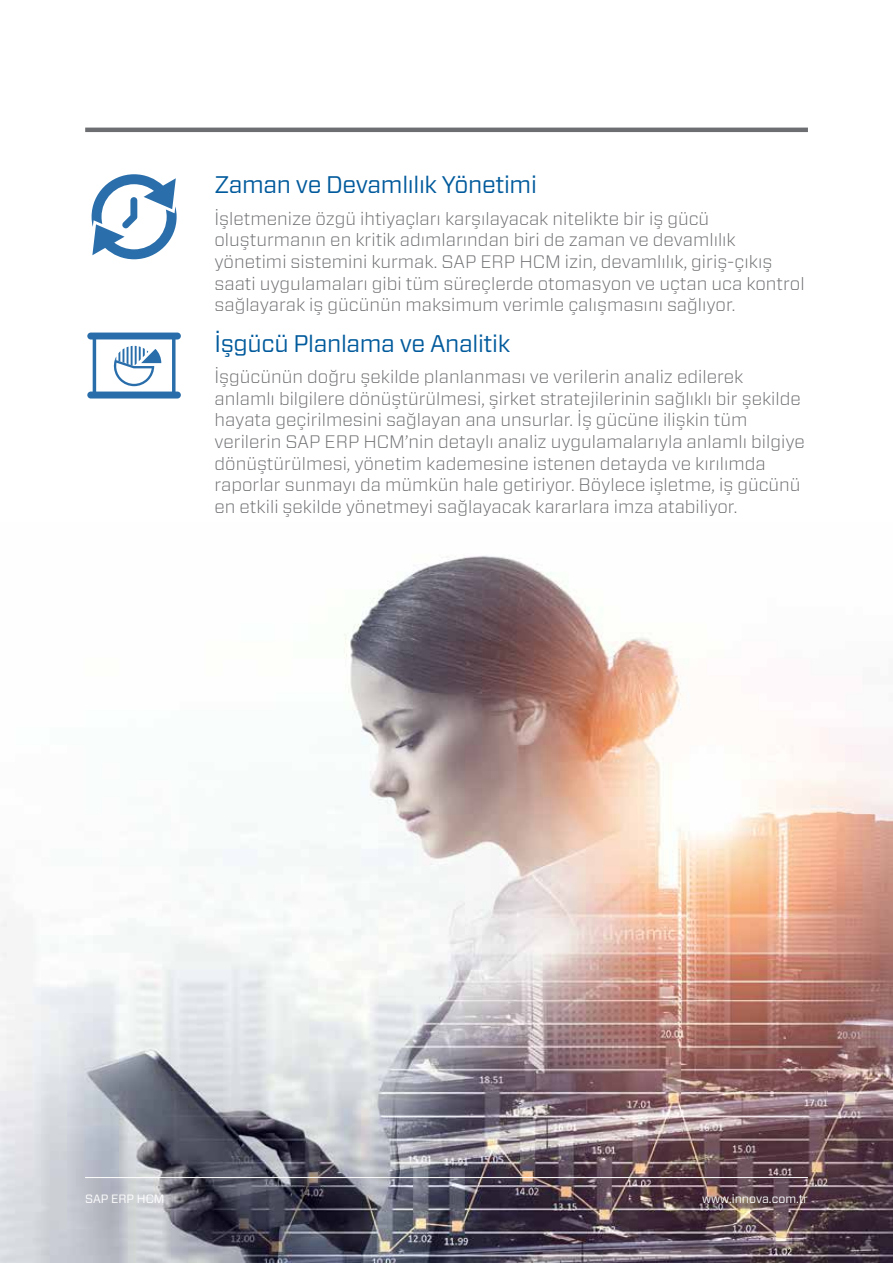
<style>
.page{position:relative;width:893px;height:1263px;background:#fff}
.page>*{position:absolute;margin:0;border:0;box-sizing:border-box;transform-origin:0 0}
.t1{font:24px "Vitesse Sans";letter-spacing:-.015em;color:#005a9c}
.t2{font:300 18px/21.6px "Vitesse Sans";color:#6d6e71}
.t3{font:12px "Vitesse Sans";color:#fff}
</style>
<div class="page">
<img style="left:0;top:556px;width:893px;height:707px">
<hr style="left:85px;top:128px;width:723px;height:4px;background:#6d6e71">
<hr style="left:85px;top:1177px;width:723px;height:1px;background:#fff">
<svg style="left:87px;top:333px;width:94px;height:65px"></svg>
<svg style="left:92px;top:174px;width:85px;height:85px"></svg>
<h1 class="t1" style="left:214px;top:169px;width:324px">Zaman ve Devamlılık Yönetimi</h1>
<p class="t2" style="left:214px;top:207px;width:592px">İşletmenize özgü ihtiyaçları karşılayacak nitelikte bir iş gücü oluşturmanın en kritik adımlarından biri de zaman ve devamlılık yönetimi sistemini kurmak. SAP ERP HCM izin, devamlılık, giriş-çıkış saati uygulamaları gibi tüm süreçlerde otomasyon ve uçtan uca kontrol sağlayarak iş gücünün maksimum verimle çalışmasını sağlıyor.</p>
<h1 class="t1" style="left:214px;top:327px;width:297px">İşgücü Planlama ve Analitik</h1>
<p class="t2" style="left:214px;top:366px;width:592px">İşgücünün doğru şekilde planlanması ve verilerin analiz edilerek anlamlı bilgilere dönüştürülmesi, şirket stratejilerinin sağlıklı bir şekilde hayata geçirilmesini sağlayan ana unsurlar. İş gücüne ilişkin tüm verilerin SAP ERP HCM’nin detaylı analiz uygulamalarıyla anlamlı bilgiye dönüştürülmesi, yönetim kademesine istenen detayda ve kırılımda raporlar sunmayı da mümkün hale getiriyor. Böylece işletme, iş gücünü en etkili şekilde yönetmeyi sağlayacak kararlara imza atabiliyor.</p>
<p class="t3" style="left:85px;top:1190px;width:81px">SAP ERP HCM</p>
<p class="t3" style="left:702px;top:1190px;width:107px">www.innova.com.tr</p>
</div>
